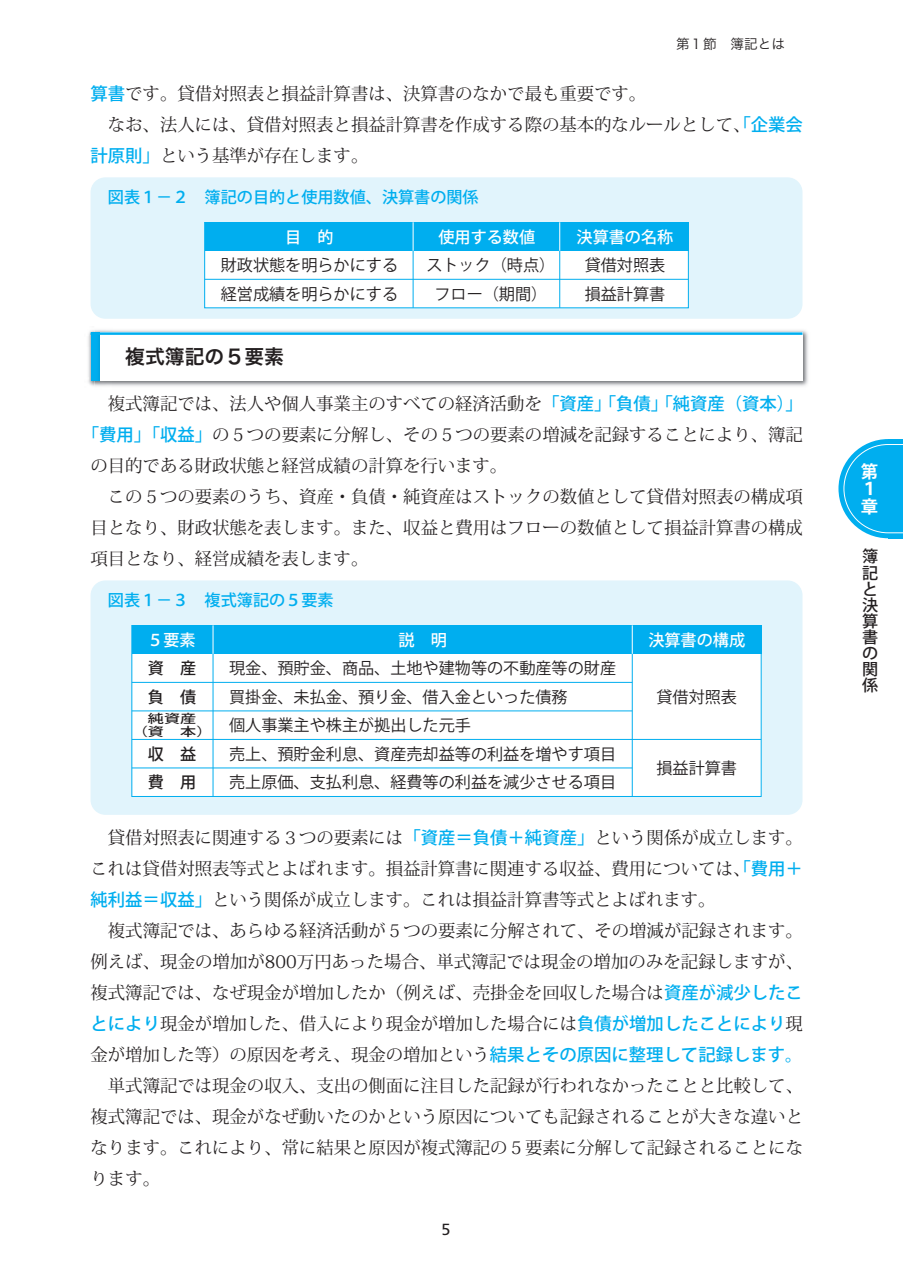
<style>
.page{position:relative;width:903px;height:1275px;background:#fff}
.page>*{position:absolute;margin:0;border:0;box-sizing:border-box;transform-origin:0 0}
.t1{font:19.78px "Hira Kaku Pro N W6";color:#231f20}
.t2{font:17.32px/31px "Koz Min Pro";color:#231f20;text-align:justify}
.t3{font:700 17.32px/17.3px "Koz Go Pro";color:#fff;text-align:justify}
.t4{font:16.1px/28.5px "Koz Go Pro Regular 90 pv RKSJ H";color:#231f20}
.t5{font:500 16.1px "Koz Go Pro";color:#00aeef}
.t6{font:16.1px "Koz Go Pro Medium 90 pv RKSJ H";color:#fff}
.t7{font:16.1px/28.5px "Koz Go Pro Medium 90 pv RKSJ H";color:#231f20}
.t8{font:500 16.1px/16.1px "Koz Go Pro";color:#231f20;text-align:justify}
.t9{font:16.1px "Frutiger";color:#231f20}
.t10{font:13.65px "Hira Kaku Pro N W3";color:#231f20}
.t11{font:12.08px/13.7px "Koz Go Pro Medium 90 pv RKSJ H";color:#231f20;text-align:center;scale:1.33 1}
.s1{font-family:"Koz Go Pro";font-weight:500;color:#00aeef}
</style>
<div class="page">
<img style="left:88px;top:330px;width:7px;height:56px">
<div style="left:91px;top:332px;width:9px;height:49px;background:#00aeef"></div>
<img style="left:95px;top:330px;width:713px;height:56px">
<img style="left:95px;top:335px;width:5px;height:46px">
<div style="left:100px;top:332px;width:702px;height:49px;background:#fff"></div>
<hr style="left:91px;top:332px;width:711px;height:3px;background:#00aeef">
<svg style="left:838px;top:439px;width:65px;height:99px"></svg>
<div style="left:91px;top:177px;width:711px;height:142px;background:#e1f4fc;border-radius:15px"></div>
<div style="left:205px;top:222px;width:483px;height:86px;background:#fff"></div>
<hr style="left:413px;top:251px;width:1px;height:57px;background:#00aeef">
<hr style="left:205px;top:279px;width:483px;height:1px;background:#00aeef">
<div style="left:205px;top:222px;width:483px;height:29px;background:#00aeef"></div>
<svg style="left:413px;top:222px;width:1px;height:29px"></svg>
<hr style="left:559px;top:251px;width:1px;height:57px;background:#00aeef">
<svg style="left:559px;top:222px;width:1px;height:29px"></svg>
<div style="left:91px;top:580px;width:711px;height:235px;background:#e1f4fc;border-radius:15px"></div>
<div style="left:132px;top:625px;width:629px;height:171px;background:#fff"></div>
<hr style="left:213px;top:654px;width:1px;height:142px;background:#00aeef">
<hr style="left:132px;top:682px;width:500px;height:1px;background:#00aeef">
<hr style="left:132px;top:711px;width:500px;height:1px;background:#00aeef">
<hr style="left:132px;top:739px;width:629px;height:1px;background:#00aeef">
<hr style="left:132px;top:768px;width:500px;height:1px;background:#00aeef">
<div style="left:132px;top:625px;width:629px;height:29px;background:#00aeef"></div>
<svg style="left:213px;top:625px;width:1px;height:29px"></svg>
<hr style="left:632px;top:654px;width:1px;height:142px;background:#00aeef">
<svg style="left:632px;top:625px;width:1px;height:29px"></svg>
<p class="t10" style="left:676px;top:32px;width:111px">第１節 簿記とは</p>
<p class="t2" style="left:91px;top:77px;width:557px"><span class="s1">算書</span>です。貸借対照表と損益計算書は、決算書のなかで最も重要です。</p>
<p class="t2" style="left:108px;top:108px;width:696px">なお、法人には、貸借対照表と損益計算書を作成する際の基本的なルールとして、<span class="s1">「企業会</span></p>
<p class="t2" style="left:91px;top:139px;width:279px"><span class="s1">計原則」</span>という基準が存在します。</p>
<p class="t5" style="left:108px;top:186px;width:372px">図表１－２ 簿記の目的と使用数値、決算書の関係</p>
<p class="t6" style="left:285px;top:226px;width:50px">目　的</p>
<p class="t6" style="left:438px;top:226px;width:98px">使用する数値</p>
<p class="t6" style="left:577px;top:226px;width:98px">決算書の名称</p>
<p class="t4" style="left:221px;top:251px;width:179px">財政状態を明らかにする経営成績を明らかにする</p>
<p class="t4" style="left:426px;top:251px;width:130px;text-align:center">ストック（時点）フロー（期間）</p>
<p class="t4" style="left:585px;top:251px;width:82px">貸借対照表損益計算書</p>
<p class="t1" style="left:125px;top:339px;width:160px">複式簿記の５要素</p>
<p class="t2" style="left:108px;top:387px;width:696px">複式簿記では、法人や個人事業主のすべての経済活動を<span class="s1">「資産」「負債」「純資産（資本）」</span></p>
<p class="t2" style="left:82px;top:418px;width:723px"><span class="s1">「費用」「収益」</span>の５つの要素に分解し、その５つの要素の増減を記録することにより、簿記</p>
<p class="t2" style="left:91px;top:449px;width:418px">の目的である財政状態と経営成績の計算を行います。</p>
<p class="t2" style="left:108px;top:480px;width:696px">この５つの要素のうち、資産・負債・純資産はストックの数値として貸借対照表の構成項</p>
<p class="t2" style="left:91px;top:511px;width:714px">目となり、財政状態を表します。また、収益と費用はフローの数値として損益計算書の構成</p>
<p class="t2" style="left:91px;top:542px;width:279px">項目となり、経営成績を表します。</p>
<p class="t5" style="left:108px;top:590px;width:227px">図表１－３ 複式簿記の５要素</p>
<p class="t6" style="left:147px;top:630px;width:50px">５要素</p>
<p class="t6" style="left:398px;top:630px;width:50px">説　明</p>
<p class="t6" style="left:648px;top:630px;width:98px">決算書の構成</p>
<p class="t7" style="left:148px;top:655px;width:50px">資　産負　債</p>
<p class="t11" style="left:132px;top:712px;width:62px">純資産<br>（資　本）</p>
<p class="t7" style="left:148px;top:740px;width:50px">収　益費　用</p>
<p class="t4" style="left:229px;top:655px;width:388px">現金、預貯金、商品、土地や建物等の不動産等の財産買掛金、未払金、預り金、借入金といった債務<br>個人事業主や株主が拠出した元手<br>売上、預貯金利息、資産売却益等の利益を増やす項目売上原価、支払利息、経費等の利益を減少させる項目</p>
<p class="t4" style="left:656px;top:683px;width:82px">貸借対照表</p>
<p class="t4" style="left:656px;top:754px;width:82px">損益計算書</p>
<p class="t2" style="left:91px;top:821px;width:714px;text-indent:17px">貸借対照表に関連する３つの要素には<span class="s1">「資産＝負債＋純資産」</span>という関係が成立します。これは貸借対照表等式とよばれます。損益計算書に関連する収益、費用については、<span class="s1">「費用＋純利益＝収益」</span>という関係が成立します。これは損益計算書等式とよばれます。</p>
<p class="t2" style="left:108px;top:914px;width:696px">複式簿記では、あらゆる経済活動が５つの要素に分解されて、その増減が記録されます。</p>
<p class="t2" style="left:91px;top:945px;width:714px">例えば、現金の増加が800万円あった場合、単式簿記では現金の増加のみを記録しますが、</p>
<p class="t2" style="left:91px;top:976px;width:714px">複式簿記では、なぜ現金が増加したか（例えば、売掛金を回収した場合は<span class="s1">資産が減少したこ</span></p>
<p class="t2" style="left:91px;top:1007px;width:714px"><span class="s1">とにより</span>現金が増加した、借入により現金が増加した場合には<span class="s1">負債が増加したことにより</span>現</p>
<p class="t2" style="left:91px;top:1038px;width:713px">金が増加した等）の原因を考え、現金の増加という<span class="s1">結果とその原因に整理して記録します。</span></p>
<p class="t2" style="left:108px;top:1069px;width:696px">単式簿記では現金の収入、支出の側面に注目した記録が行われなかったことと比較して、</p>
<p class="t2" style="left:91px;top:1100px;width:714px">複式簿記では、現金がなぜ動いたのかという原因についても記録されることが大きな違いと</p>
<p class="t2" style="left:91px;top:1131px;width:714px">なります。これにより、常に結果と原因が複式簿記の５要素に分解して記録されることにな</p>
<p class="t2" style="left:91px;top:1162px;width:71px">ります。</p>
<p class="t9" style="left:441px;top:1223px;width:10px">5</p>
<p class="t3" style="left:861px;top:464px;width:19px">第１章</p>
<p class="t8" style="left:862px;top:549px;width:18px">簿記と決算書の関係</p>
</div>
